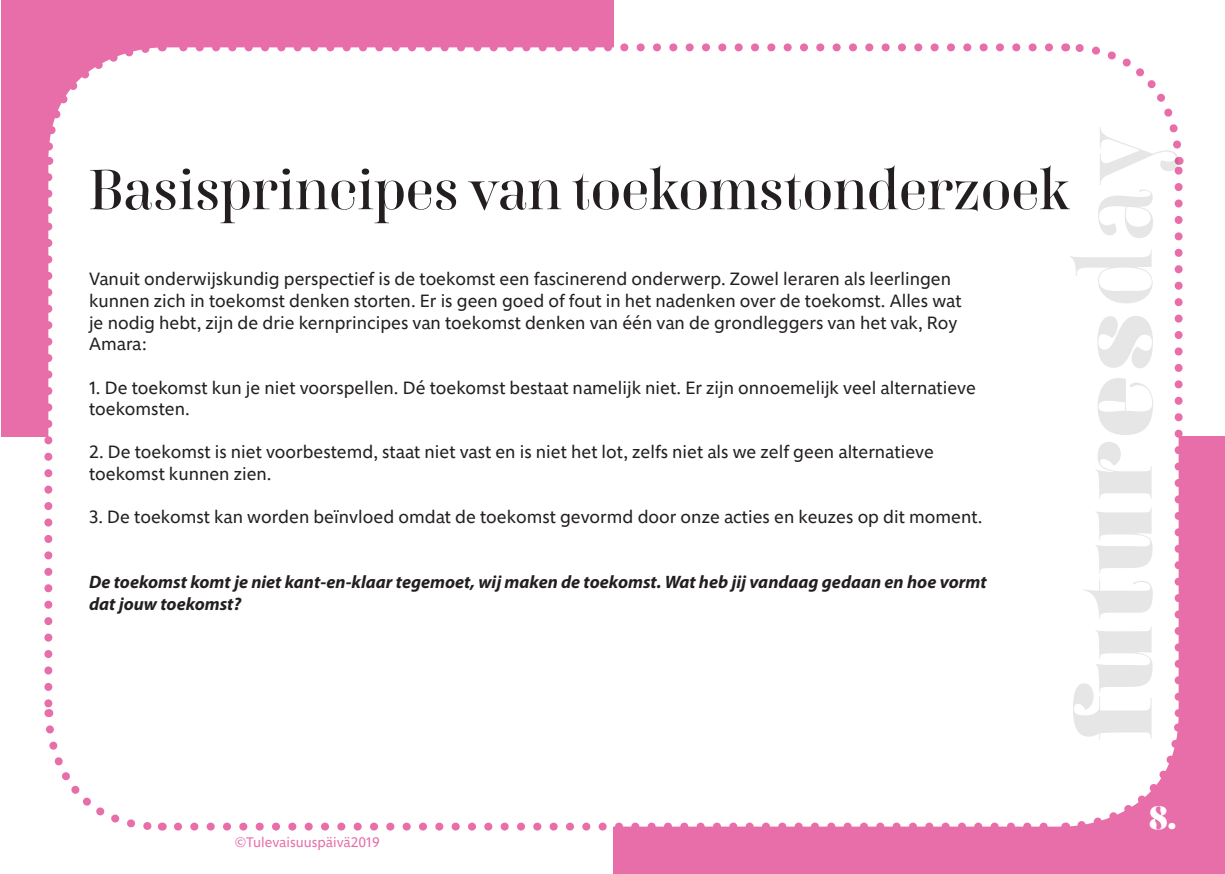
<style>
.page{position:relative;width:1225px;height:874px;background:#fff}
.page>*{position:absolute;margin:0;border:0;box-sizing:border-box;transform-origin:0 0}
.t1{font:56px "Carina Pro";color:#231f20}
.t2{font:900 32px "Carina Pro";color:#fff}
.t3{font:18px/21.6px "Morandi";color:#231f20}
.t4{font:italic 700 18px/21.6px "Myriad Pro";color:#231f20}
.t5{font:14px "Morandi";color:#e86eaa}
</style>
<div class="page">
<div style="left:613px;top:437px;width:612px;height:436px;background:#e86eaa"></div>
<div style="left:1px;top:0;width:612px;height:437px;background:#e86eaa"></div>
<div style="left:48px;top:47px;width:1130px;height:779px;background:#fff;border-radius:113px"></div>
<svg style="left:178px;top:822px;width:879px;height:8px"></svg>
<svg style="left:170px;top:43px;width:879px;height:8px"></svg>
<svg style="left:48px;top:47px;width:107px;height:118px"></svg>
<svg style="left:44px;top:177px;width:119px;height:654px"></svg>
<svg style="left:1065px;top:43px;width:121px;height:784px"></svg>
<p class="t1" style="left:89px;top:148px;width:982px">Basisprincipes van toekomstonderzoek</p>
<p class="t3" style="left:89px;top:267px;width:874px">Vanuit onderwijskundig perspectief is de toekomst een fascinerend onderwerp. Zowel leraren als leerlingen kunnen zich in toekomst denken storten. Er is geen goed of fout in het nadenken over de toekomst. Alles wat je nodig hebt, zijn de drie kernprincipes van toekomst denken van één van de grondleggers van het vak, Roy Amara:</p>
<p class="t3" style="left:89px;top:375px;width:888px">1. De toekomst kun je niet voorspellen. Dé toekomst bestaat namelijk niet. Er zijn onnoemelijk veel alternatieve toekomsten.</p>
<p class="t3" style="left:89px;top:440px;width:846px">2. De toekomst is niet voorbestemd, staat niet vast en is niet het lot, zelfs niet als we zelf geen alternatieve toekomst kunnen zien.</p>
<p class="t3" style="left:89px;top:504px;width:895px">3. De toekomst kan worden beïnvloed omdat de toekomst gevormd door onze acties en keuzes op dit moment.</p>
<p class="t4" style="left:89px;top:570px;width:899px">De toekomst komt je niet kant-en-klaar tegemoet, wij maken de toekomst. Wat heb jij vandaag gedaan en hoe vormt dat jouw toekomst?</p>
<p class="t5" style="left:235px;top:831px;width:147px">©Tulevaisuuspäivä2019</p>
<p class="t2" style="left:1148px;top:793px;width:29px">8.</p>
</div>
